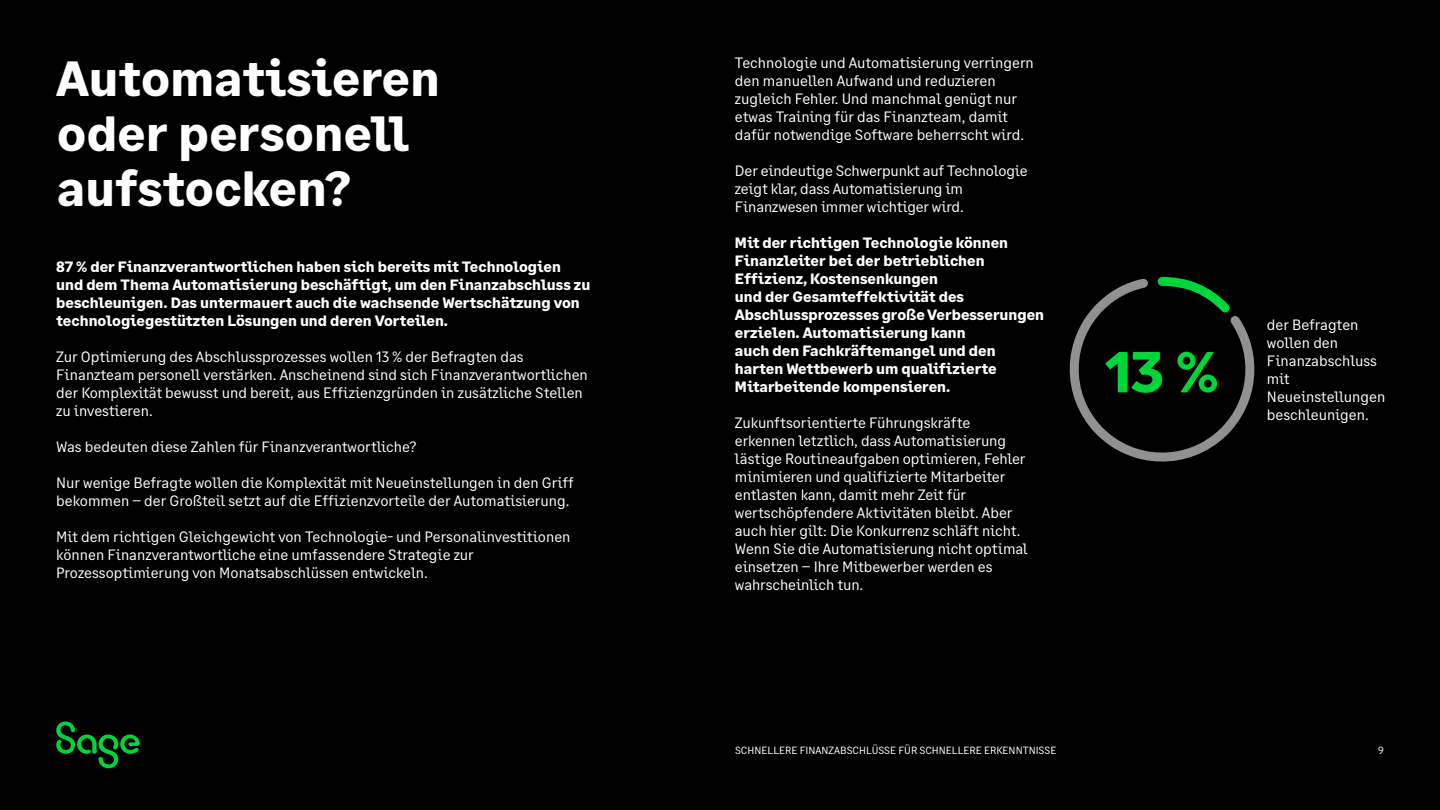
<style>
.page{position:relative;width:1440px;height:810px;background:#000}
.page>*{position:absolute;margin:0;border:0;box-sizing:border-box;transform-origin:0 0}
.t1{font:700 57.75px "Sage Text";color:#00d639}
.t2{font:700 49.5px/54.8px "Sage Text";letter-spacing:.005em;color:#fff}
.t3{font:15px/18px "Sage Text";color:#fff}
.t4{font:700 15px/18px "Sage Text";color:#fff}
.t5{font:10.5px "Sage Text";color:#fff}
</style>
<div class="page">
<svg style="left:1069px;top:276px;width:186px;height:186px"></svg>
<svg style="left:56px;top:722px;width:83px;height:46px"></svg>
<h2 class="t2" style="left:56px;top:52px;width:385px">Automatisieren oder personell aufstocken?</h2>
<p class="t4" style="left:56px;top:258px;width:536px">87 % der Finanzverantwortlichen haben sich bereits mit Technologien und dem Thema Automatisierung beschäftigt, um den Finanzabschluss zu beschleunigen. Das untermauert auch die wachsende Wertschätzung von technologiegestützten Lösungen und deren Vorteilen.</p>
<p class="t3" style="left:56px;top:348px;width:533px">Zur Optimierung des Abschlussprozesses wollen 13 % der Befragten das Finanzteam personell verstärken. Anscheinend sind sich Finanzverantwortlichen der Komplexität bewusst und bereit, aus Effizienzgründen in zusätzliche Stellen zu investieren.</p>
<p class="t3" style="left:56px;top:438px;width:362px">Was bedeuten diese Zahlen für Finanzverantwortliche?</p>
<p class="t3" style="left:56px;top:474px;width:519px">Nur wenige Befragte wollen die Komplexität mit Neueinstellungen in den Griff bekommen – der Großteil setzt auf die Effizienzvorteile der Automatisierung.</p>
<p class="t3" style="left:56px;top:528px;width:516px">Mit dem richtigen Gleichgewicht von Technologie- und Personalinvestitionen können Finanzverantwortliche eine umfassendere Strategie zur<br>Prozessoptimierung von Monatsabschlüssen entwickeln.</p>
<p class="t3" style="left:735px;top:54px;width:300px">Technologie und Automatisierung verringern den manuellen Aufwand und reduzieren zugleich Fehler. Und manchmal genügt nur etwas Training für das Finanzteam, damit dafür notwendige Software beherrscht wird.</p>
<p class="t3" style="left:735px;top:162px;width:294px">Der eindeutige Schwerpunkt auf Technologie zeigt klar, dass Automatisierung im<br>Finanzwesen immer wichtiger wird.</p>
<p class="t4" style="left:735px;top:234px;width:311px">Mit der richtigen Technologie können Finanzleiter bei der betrieblichen Effizienz, Kostensenkungen<br>und der Gesamteffektivität des Abschlussprozesses große Verbesserungen erzielen. Automatisierung kann<br>auch den Fachkräftemangel und den harten Wettbewerb um qualifizierte Mitarbeitende kompensieren.</p>
<p class="t3" style="left:735px;top:414px;width:294px">Zukunftsorientierte Führungskräfte erkennen letztlich, dass Automatisierung lästige Routineaufgaben optimieren, Fehler minimieren und qualifizierte Mitarbeiter entlasten kann, damit mehr Zeit für wertschöpfendere Aktivitäten bleibt. Aber auch hier gilt: Die Konkurrenz schläft nicht.<br>Wenn Sie die Automatisierung nicht optimal einsetzen – Ihre Mitbewerber werden es wahrscheinlich tun.</p>
<h1 class="t1" style="left:1105px;top:336px;width:115px">13 %</h1>
<p class="t3" style="left:1267px;top:316px;width:120px">der Befragten wollen den<br>Finanzabschluss mit<br>Neueinstellungen beschleunigen.</p>
<p class="t5" style="left:735px;top:744px;width:323px">SCHNELLERE FINANZABSCHLÜSSE FÜR SCHNELLERE ERKENNTNISSE</p>
<p class="t5" style="left:1378px;top:744px;width:7px">9</p>
</div>
